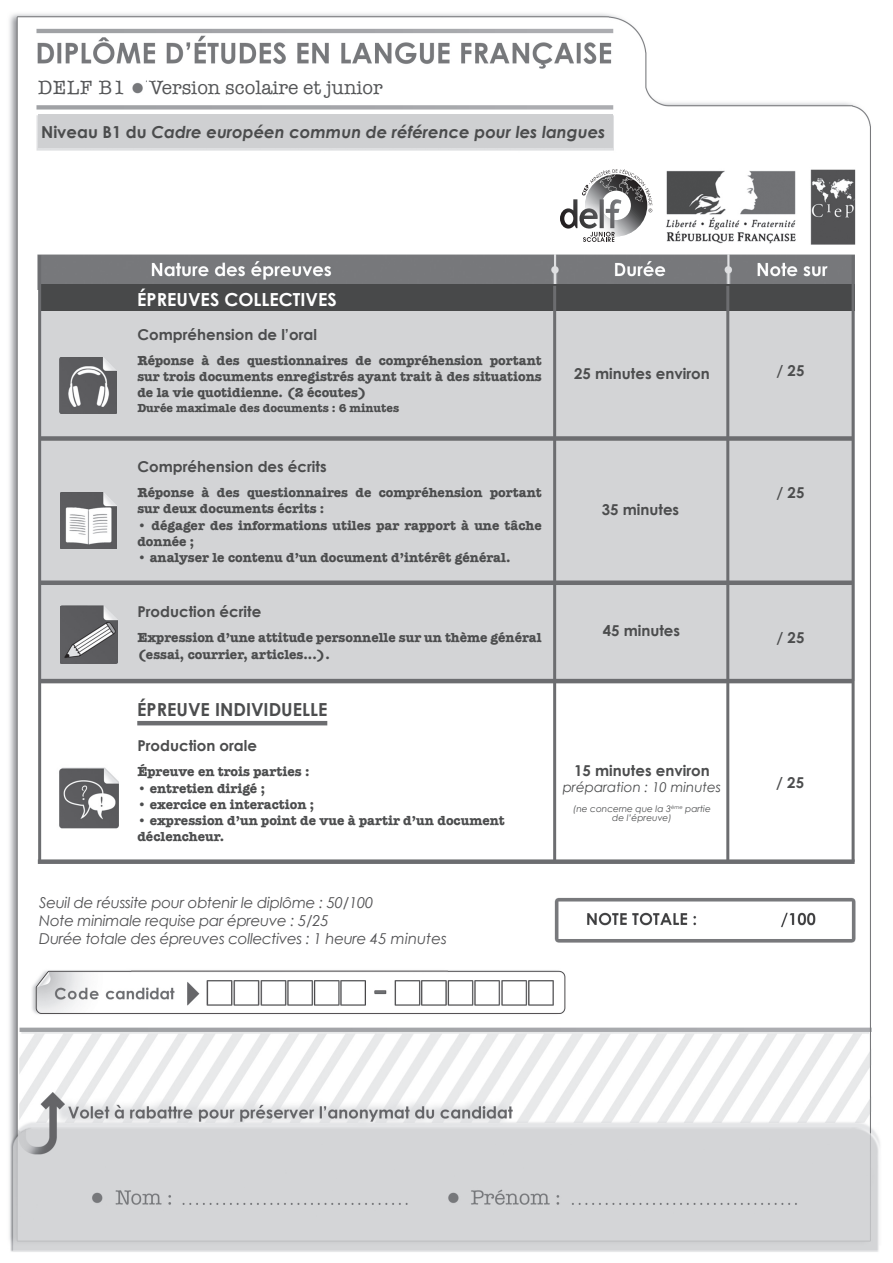
<style>
.page{position:relative;width:893px;height:1263px;background:#fff}
.page>*{position:absolute;margin:0;border:0;box-sizing:border-box;transform-origin:0 0}
.t1{font:19.5px "American Typewriter";color:#545557}
.t2{font:700 18px "Century Gothic";color:#fff}
.t3{font:700 18px "Century Gothic";color:#4c4d4e}
.t4{font:italic 700 16.5px "Century Gothic";color:#4b4c4d}
.t5{font:700 15px "Century Gothic";color:#4c4d4e}
.t6{font:italic 15px "Century Gothic";letter-spacing:-.02em;color:#515153}
.t7{font:700 13.5px/16.2px "American Typewriter";color:#4c4d4e}
.t8{font:italic 13.5px "Century Gothic";color:#4c4d4e}
.t9{font:700 12px "American Typewriter";color:#4c4d4e}
.t10{font:italic 9px "Century Gothic";color:#4c4d4e}
.s1{font-style:normal}
</style>
<div class="page">
<img style="left:9px;top:13px;width:871px;height:1239px">
<div style="left:33px;top:245px;width:826px;height:643px;background:#fff"></div>
<img style="left:38px;top:254px;width:817px;height:31px">
<hr style="left:137px;top:721px;width:190px;height:4px;background:#6c6d70">
<div style="left:41px;top:285px;width:813px;height:26px;background:#48494a"></div>
<div style="left:41px;top:311px;width:813px;height:370px;background:#d3d4d6"></div>
<hr style="left:553px;top:286px;width:3px;height:576px;background:#6c6d70">
<hr style="left:726px;top:286px;width:3px;height:576px;background:#6c6d70">
<hr style="left:38px;top:255px;width:3px;height:607px;background:#6c6d70">
<hr style="left:852px;top:255px;width:3px;height:607px;background:#6c6d70">
<div style="left:38px;top:859px;width:817px;height:5px;background:#6c6d70"></div>
<div style="left:39px;top:890px;width:413px;height:66px;background:#fff"></div>
<div style="left:31px;top:76px;width:100px;height:24px;background:#fff"></div>
<div style="left:147px;top:76px;width:263px;height:24px;background:#fff"></div>
<div style="left:39px;top:114px;width:574px;height:34px;background:#cfd0d2"></div>
<div style="left:40px;top:436px;width:813px;height:5px;background:#6c6d70"></div>
<div style="left:39px;top:580px;width:814px;height:5px;background:#6c6d70"></div>
<hr style="left:39px;top:679px;width:814px;height:4px;background:#6c6d70">
<img style="left:59px;top:767px;width:60px;height:62px">
<img style="left:60px;top:605px;width:58px;height:59px">
<svg style="left:103px;top:605px;width:15px;height:16px"></svg>
<img style="left:60px;top:492px;width:57px;height:57px">
<svg style="left:102px;top:492px;width:15px;height:14px"></svg>
<img style="left:59px;top:357px;width:58px;height:57px">
<svg style="left:102px;top:357px;width:15px;height:15px"></svg>
<div style="left:558px;top:165px;width:100px;height:81px;background:#fff"></div>
<svg style="left:560px;top:169px;width:92px;height:73px"></svg>
<p class="t1" style="left:38px;top:73px;width:89px">DELF B1</p>
<p class="t1" style="left:149px;top:73px;width:235px">Version scolaire et junior</p>
<p class="t4" style="left:41px;top:119px;width:566px"><span class="s1">Niveau B1 du</span> Cadre européen commun de référence pour les langues</p>
<p class="t2" style="left:137px;top:285px;width:201px">ÉPREUVES COLLECTIVES</p>
<p class="t5" style="left:137px;top:323px;width:181px">Compréhension de l’oral</p>
<p class="t7" style="left:137px;top:351px;width:406px">Réponse à des questionnaires de compréhension portant</p>
<p class="t7" style="left:137px;top:368px;width:406px">sur trois documents enregistrés ayant trait à des situations</p>
<p class="t7" style="left:137px;top:384px;width:231px">de la vie quotidienne. (2 écoutes)</p>
<p class="t9" style="left:137px;top:397px;width:263px">Durée maximale des documents : 6 minutes</p>
<p class="t5" style="left:137px;top:455px;width:191px">Compréhension des écrits</p>
<p class="t7" style="left:137px;top:484px;width:406px">Réponse à des questionnaires de compréhension portant</p>
<p class="t7" style="left:137px;top:500px;width:189px">sur deux documents écrits :</p>
<p class="t7" style="left:137px;top:516px;width:406px">• dégager des informations utiles par rapport à une tâche donnée ;</p>
<p class="t7" style="left:137px;top:549px;width:375px">• analyser le contenu d’un document d’intérêt général.</p>
<p class="t5" style="left:137px;top:600px;width:125px">Production écrite</p>
<p class="t7" style="left:137px;top:629px;width:406px">Expression d’une attitude personnelle sur un thème général</p>
<p class="t7" style="left:137px;top:645px;width:194px">(essai, courrier, articles...).</p>
<p class="t3" style="left:137px;top:696px;width:192px">ÉPREUVE INDIVIDUELLE</p>
<p class="t5" style="left:137px;top:734px;width:121px">Production orale</p>
<p class="t7" style="left:137px;top:763px;width:174px">Épreuve en trois parties :</p>
<p class="t7" style="left:137px;top:779px;width:129px">• entretien dirigé ;</p>
<p class="t7" style="left:137px;top:795px;width:178px">• exercice en interaction ;</p>
<p class="t7" style="left:137px;top:812px;width:369px">• expression d’un point de vue à partir d’un document</p>
<p class="t7" style="left:137px;top:828px;width:88px">déclencheur.</p>
<p class="t5" style="left:574px;top:362px;width:137px">25 minutes environ</p>
<p class="t5" style="left:776px;top:359px;width:29px">/ 25</p>
<p class="t5" style="left:602px;top:498px;width:79px">35 minutes</p>
<p class="t5" style="left:603px;top:620px;width:79px">45 minutes</p>
<p class="t5" style="left:574px;top:759px;width:137px">15 minutes environ</p>
<p class="t8" style="left:563px;top:778px;width:160px">préparation : 10 minutes</p>
<p class="t10" style="left:573px;top:803px;width:139px">(ne concerne que la 3<sup>ème</sup> partie</p>
<p class="t10" style="left:612px;top:812px;width:61px">de l’épreuve)</p>
<p class="t5" style="left:776px;top:481px;width:29px">/ 25</p>
<p class="t5" style="left:776px;top:626px;width:29px">/ 25</p>
<p class="t5" style="left:776px;top:772px;width:29px">/ 25</p>
<p class="t6" style="left:39px;top:892px;width:336px">Seuil de réussite pour obtenir le diplôme : 50/100</p>
<p class="t6" style="left:39px;top:910px;width:291px">Note minimale requise par épreuve : 5/25</p>
<p class="t6" style="left:39px;top:928px;width:409px">Durée totale des épreuves collectives : 1 heure 45 minutes</p>
</div>
